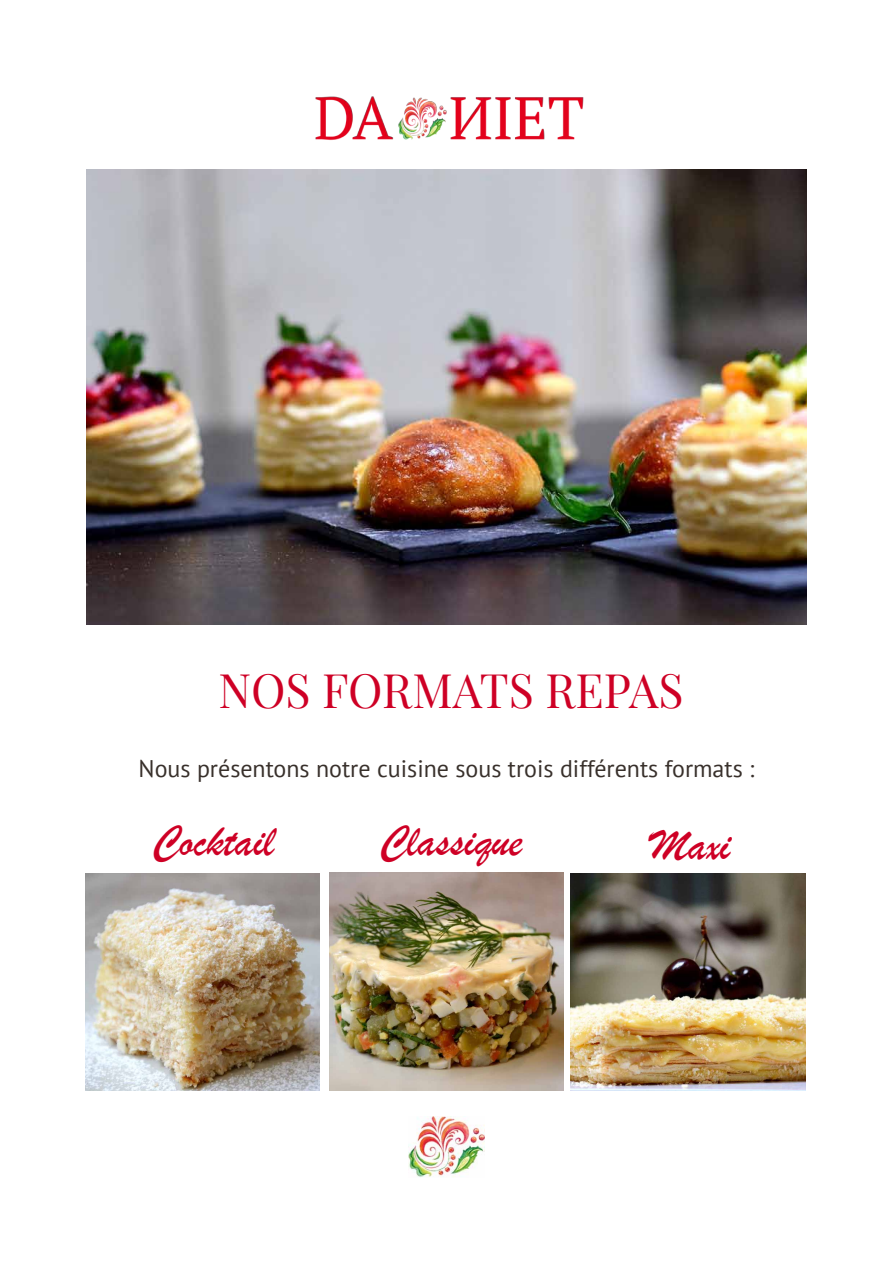
<style>
.page{position:relative;width:893px;height:1263px;background:#fff}
.page>*{position:absolute;margin:0;border:0;box-sizing:border-box;transform-origin:0 0}
.t1{font:46.5px "Playfair Display";color:#ce0025}
.t2{font:45.45px "Brush Script";color:#ce0025}
.t3{font:24px "PT Sans";color:#38302b}
</style>
<div class="page">
<img style="left:409px;top:1117px;width:75px;height:60px">
<img style="left:86px;top:170px;width:721px;height:455px">
<img style="left:302px;top:96px;width:289px;height:74px">
<img style="left:85px;top:873px;width:235px;height:218px">
<img style="left:329px;top:873px;width:235px;height:217px">
<img style="left:570px;top:873px;width:235px;height:218px">
<h1 class="t1" style="left:219px;top:654px;width:467px">NOS FORMATS REPAS</h1>
<p class="t3" style="left:139px;top:753px;width:617px">Nous présentons notre cuisine sous trois différents formats :</p>
<h2 class="t2" style="left:152px;top:814px;width:124px">Cocktail</h2>
<h2 class="t2" style="left:380px;top:814px;width:144px">Classique</h2>
<h2 class="t2" style="left:650px;top:817px;width:81px">Maxi</h2>
</div>
